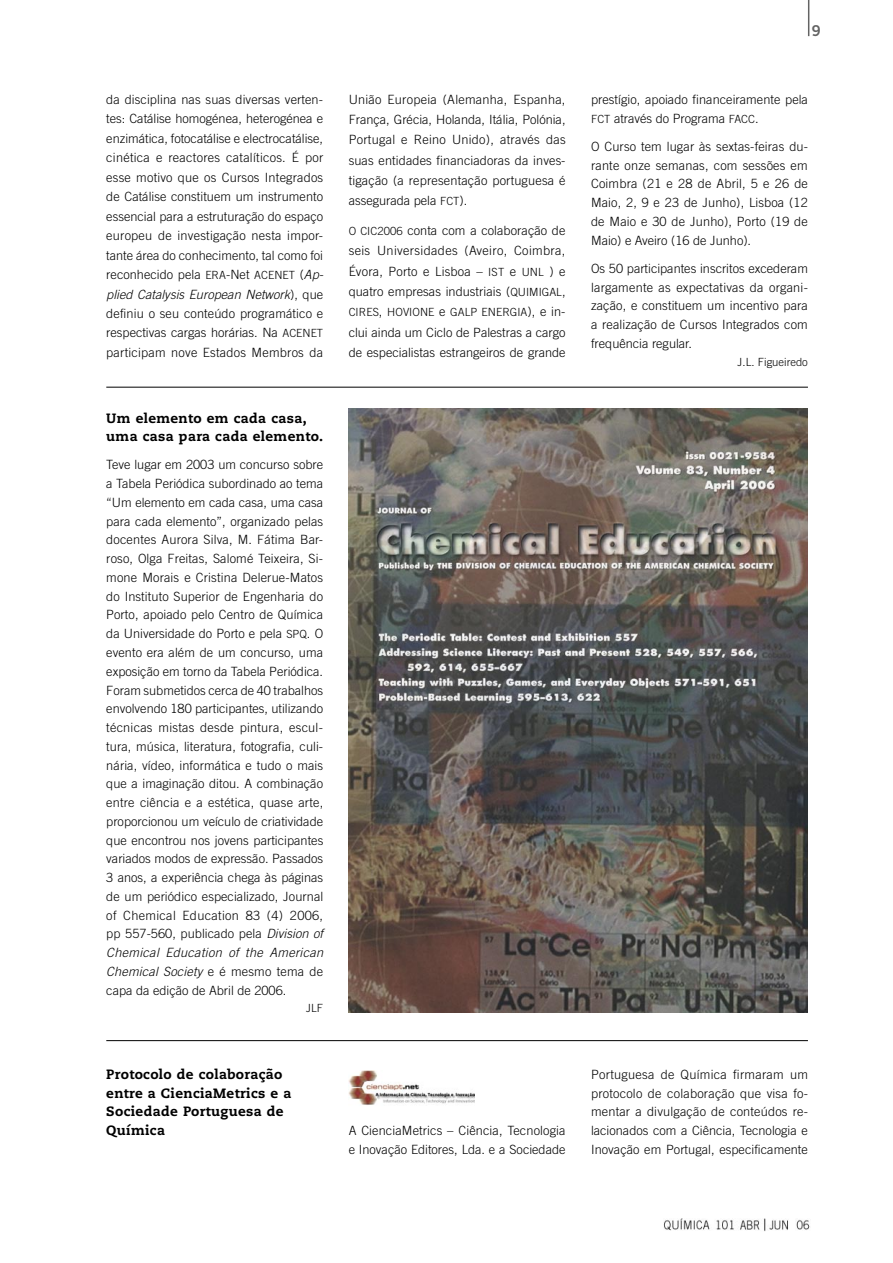
<style>
.page{position:relative;width:893px;height:1263px;background:#fff}
.page>*{position:absolute;margin:0;border:0;box-sizing:border-box;transform-origin:0 0}
.t1{font:15px "Trade Gothic Bold Two";color:#636363}
.t2{font:800 13.5px/18.8px "Caecilia";letter-spacing:.025em;color:#000}
.t3{font:300 12.75px/18.8px "Trade Gothic";letter-spacing:.005em;color:#000;text-align:justify}
.t4{font:300 11.25px "Trade Gothic";letter-spacing:.005em;color:#000}
.s1{font-size:11.25px}
.s2{font-style:italic}
.s3{font-size:12.75px}
</style>
<div class="page">
<img style="left:663px;top:1218px;width:147px;height:13px">
<hr style="left:808px;top:0;width:1px;height:36px;background:#636363">
<hr style="left:106px;top:387px;width:702px;height:1px;background:#000">
<img style="left:349px;top:408px;width:459px;height:604px">
<hr style="left:106px;top:1040px;width:702px;height:1px;background:#000">
<img style="left:349px;top:1070px;width:125px;height:35px">
<p class="t3" style="left:106px;top:89px;width:218px;line-height:19.5px">da disciplina nas suas diversas verten&shy;tes: Catálise homogénea, heterogénea e enzimática, fotocatálise e electrocatálise, cinética e reactores catalíticos. É por esse motivo que os Cursos Integrados de Catálise constituem um instrumento essencial para a estruturação do espaço europeu de investigação nesta impor&shy;tante área do conhecimento, tal como foi reconhecido pela <span class="s1">ERA</span>-Net <span class="s1">ACENET</span> (<span class="s2">Ap&shy;plied Catalysis European Network</span>), que definiu o seu conteúdo programático e respectivas cargas horárias. Na <span class="s1">ACENET </span>participam nove Estados Membros da</p>
<p class="t3" style="left:349px;top:89px;width:218px;line-height:20.2px">União Europeia (Alemanha, Espanha, França, Grécia, Holanda, Itália, Polónia, Portugal e Reino Unido), através das suas entidades financiadoras da inves&shy;tigação (a representação portuguesa é assegurada pela <span class="s1">FCT</span>).</p>
<p class="t3" style="left:349px;top:220px;width:218px;line-height:20.2px"><span class="s1">O CIC2006</span> conta com a colaboração de seis Universidades (Aveiro, Coimbra, Évora, Porto e Lisboa – <span class="s1">IST</span> e <span class="s1">UNL</span> ) e quatro empresas industriais (<span class="s1">QUIMIGAL</span>,</p>
<p class="t4" style="left:349px;top:306px;width:218px">CIRES<span class="s3">,</span> HOVIONE <span class="s3">e</span> GALP ENERGIA<span class="s3">), e in-</span></p>
<p class="t3" style="left:349px;top:322px;width:218px;line-height:20.2px">clui ainda um Ciclo de Palestras a cargo de especialistas estrangeiros de grande</p>
<p class="t2" style="left:106px;top:408px;width:218px">Um elemento em cada casa, uma casa para cada elemento.</p>
<p class="t3" style="left:106px;top:455px;width:219px">Teve lugar em 2003 um concurso sobre a Tabela Periódica subordinado ao tema “Um elemento em cada casa, uma casa para cada elemento”, organizado pelas docentes Aurora Silva, M. Fátima Bar&shy;roso, Olga Freitas, Salomé Teixeira, Si&shy;mone Morais e Cristina Delerue-Matos do Instituto Superior de Engenharia do Porto, apoiado pelo Centro de Química da Universidade do Porto e pela <span class="s1">SPQ</span>. O evento era além de um concurso, uma exposição em torno da Tabela Periódica.<br>Foram submetidos cerca de 40 trabalhos envolvendo 180 participantes, utilizando técnicas mistas desde pintura, escul&shy;tura, música, literatura, fotografia, culi&shy;nária, vídeo, informática e tudo o mais que a imaginação ditou. A combinação entre ciência e a estética, quase arte, proporcionou um veículo de criatividade que encontrou nos jovens participantes variados modos de expressão. Passados 3 anos, a experiência chega às páginas de um periódico especializado, Journal of Chemical Education 83 (4) 2006, pp 557-560, publicado pela <span class="s2">Division of Chemical Education of the American Chemical Society</span> e é mesmo tema de capa da edição de Abril de 2006.</p>
<p class="t4" style="left:306px;top:1001px;width:18px">JLF</p>
<p class="t2" style="left:106px;top:1065px;width:187px">Protocolo de colaboração entre a CienciaMetrics e a<br>Sociedade Portuguesa de<br>Química</p>
<p class="t3" style="left:349px;top:1121px;width:218px">A CienciaMetrics – Ciência, Tecnologia e Inovação Editores, Lda. e a Sociedade</p>
<p class="t1" style="left:812px;top:21px;width:11px">9</p>
<p class="t3" style="left:591px;top:90px;width:218px">prestígio, apoiado financeiramente pela<br><span class="s1">FCT</span> através do Programa <span class="s1">FACC</span>.</p>
<p class="t3" style="left:591px;top:137px;width:218px">O Curso tem lugar às sextas-feiras du&shy;rante onze semanas, com sessões em Coimbra (21 e 28 de Abril, 5 e 26 de Maio, 2, 9 e 23 de Junho), Lisboa (12 de Maio e 30 de Junho), Porto (19 de Maio) e Aveiro (16 de Junho).</p>
<p class="t3" style="left:591px;top:259px;width:218px">Os 50 participantes inscritos excederam largamente as expectativas da organi&shy;zação, e constituem um incentivo para a realização de Cursos Integrados com frequência regular.</p>
<p class="t4" style="left:738px;top:355px;width:72px">J.L. Figueiredo</p>
<p class="t3" style="left:591px;top:1065px;width:218px">Portuguesa de Química firmaram um protocolo de colaboração que visa fo&shy;mentar a divulgação de conteúdos re&shy;lacionados com a Ciência, Tecnologia e Inovação em Portugal, especificamente</p>
</div>
